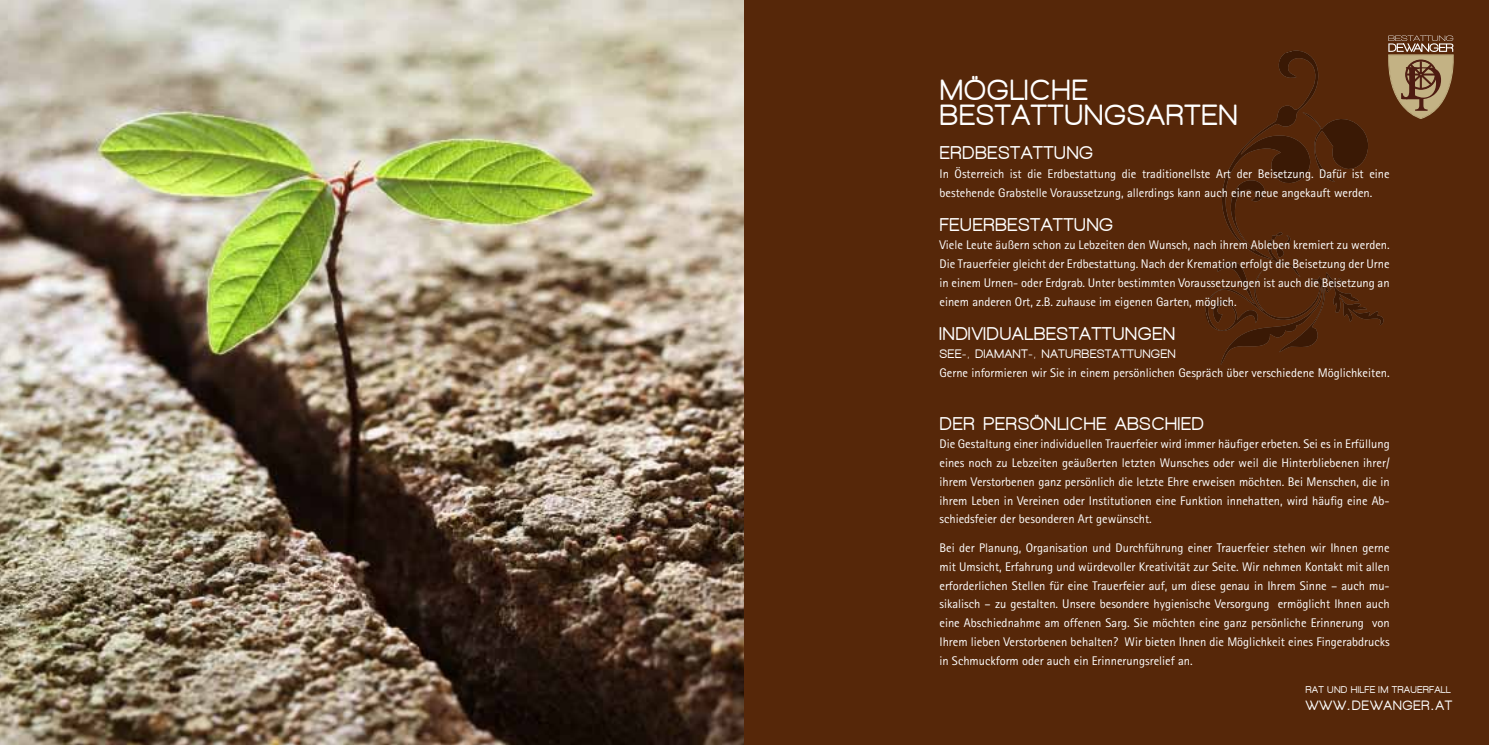
<style>
.page{position:relative;width:1489px;height:745px;background:#fff}
.page>*{position:absolute;margin:0;border:0;box-sizing:border-box;transform-origin:0 0}
.t1{font:29.62px/24.8px "Walkway Rounded";letter-spacing:.07em;color:#fff}
.t2{font:18.75px "Walkway Rounded";letter-spacing:.07em;color:#fff}
.t3{font:13.75px "Walkway Rounded";letter-spacing:.09em;color:#fff}
.t4{font:12.5px/18.8px "Rotis Sans Serif";color:#fff;text-align:justify}
.t5{font:12.5px "Walkway Rounded";letter-spacing:.07em;color:#fff}
.t6{font:10px "Walkway Rounded";letter-spacing:.07em;color:#fff}
.s1{font-family:"Rotis Sans Serif";font-weight:300}
.s2{font-family:"Arial"}
</style>
<div class="page">
<img style="left:0;top:0;width:744px;height:744px">
<div style="left:744px;top:0;width:744px;height:744px;background:#562709"></div>
<svg style="left:1205px;top:50px;width:178px;height:315px"></svg>
<svg style="left:1388px;top:35px;width:65px;height:84px"></svg>
<h1 class="t1" style="left:939px;top:78px;width:298px">MÖGLICHE<br>BESTATTUNGSARTEN</h1>
<h2 class="t2" style="left:939px;top:143px;width:154px">ER DBESTATTUNG</h2>
<p class="t4" style="left:939px;top:164px;width:451px">In Österreich ist die Erdbestattung die traditionellste Art der Beisetzung. Dafür ist eine bestehende Grabstelle Voraussetzung, allerdings kann auch eine neue angekauft werden.</p>
<h2 class="t2" style="left:939px;top:214px;width:174px">FEUER BESTATTUNG</h2>
<p class="t4" style="left:939px;top:235px;width:452px">Viele Leute äußern schon zu Lebzeiten den Wunsch, nach ihrem Ableben kremiert zu werden.<br>Die Trauerfeier gleicht der Erdbestattung. Nach der Kremation erfolgt die Beisetzung der U rne in einem U rnen- oder Erdgrab. U nter bestimmten Voraussetzungen ist auch die Beisetzung an einem anderen Ort, z.B. zuhause im eigenen Garten, möglich.</p>
<h2 class="t2" style="left:939px;top:323px;width:236px">INDIVIDUALBESTATTUNGEN</h2>
<p class="t5" style="left:939px;top:347px;width:237px">SEE<span class="s1">-</span>, DIAMANT<span class="s1">-</span>, NATURBESTATTUNGEN</p>
<p class="t4" style="left:939px;top:363px;width:452px">Gerne informieren wir Sie in einem persönlichen Gespräch über verschiedene Möglichkeiten.</p>
<h2 class="t2" style="left:939px;top:413px;width:265px">DER PERSÖNLICHE ABSCHIED</h2>
<p class="t4" style="left:939px;top:434px;width:452px">Die Gestaltung einer individuellen Trauerfeier wird immer häufiger erbeten. Sei es in Erfüllung eines noch zu Lebzeiten geäußerten letzten Wunsches oder weil die Hinterbliebenen ihrer/ ihrem Verstorbenen ganz persönlich die letzte Ehre erweisen möchten. Bei Menschen, die in ihrem Leben in Vereinen oder Institutionen eine Funktion innehatten, wird häufig eine Ab&shy;schiedsfeier der besonderen Art gewünscht.</p>
<p class="t4" style="left:939px;top:538px;width:452px">Bei der Planung, Organisation und Durchführung einer Trauerfeier stehen wir Ihnen gerne mit U msicht, Erfahrung und würdevoller Kreativität zur Seite. Wir nehmen Kontakt mit allen erforderlichen Stellen für eine Trauerfeier auf, um diese genau in Ihrem Sinne – auch mu&shy;sikalisch – zu gestalten. U nsere besondere hygienische Versorgung ermöglicht Ihnen auch eine Abschiednahme am offenen Sarg. Sie möchten eine ganz persönliche Erinnerung von Ihrem lieben Verstorbenen behalten? Wir bieten Ihnen die Möglichkeit eines Fingerabdrucks in Schmuckform oder auch ein Erinnerungsrelief an.</p>
<p class="t6" style="left:1305px;top:684px;width:146px">RAT UND HILFE IM TRAUER FALL</p>
<p class="t3" style="left:1305px;top:697px;width:15px">WWW</p>
<p class="t3" style="left:1346px;top:697px;width:106px"><span class="s2">.</span>DEWANGER <span class="s2">.</span>AT</p>
</div>
